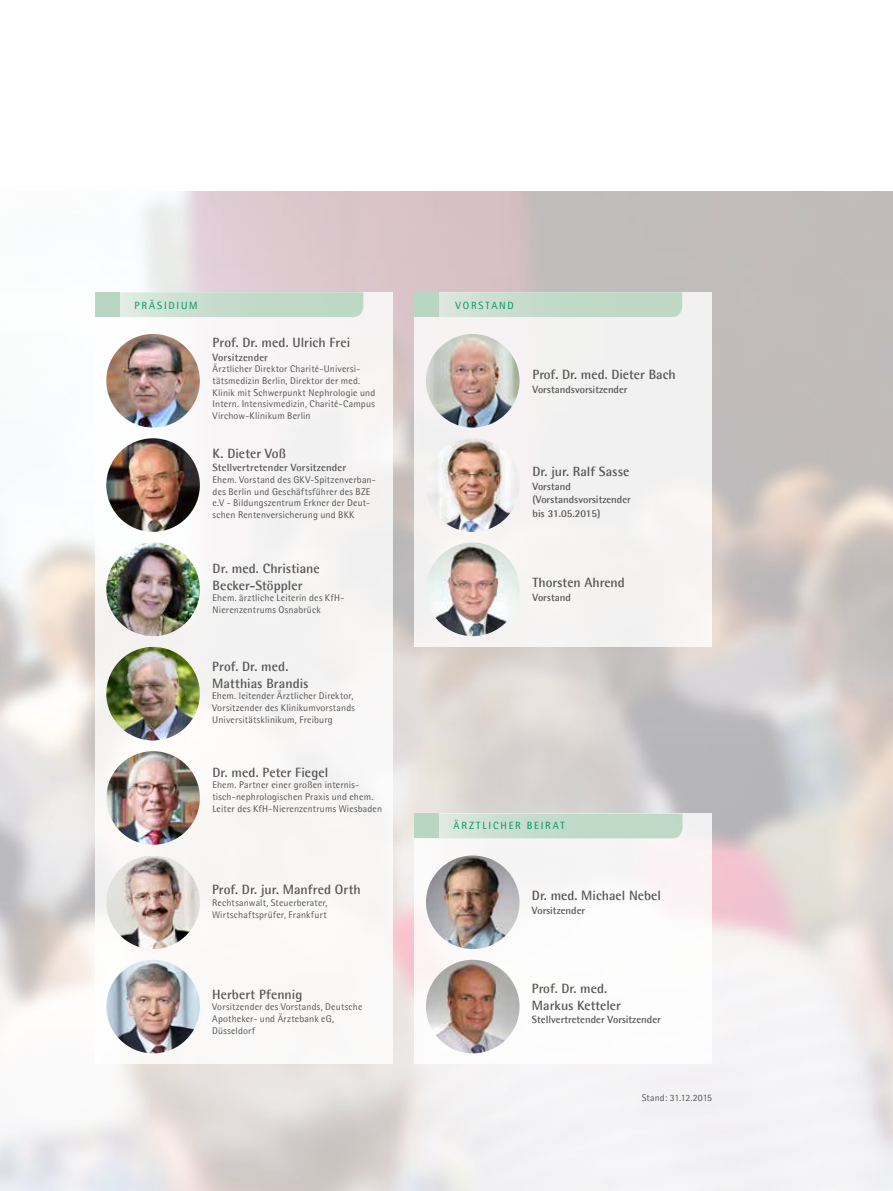
<style>
.page{position:relative;width:893px;height:1191px;background:#fff}
.page>*{position:absolute;margin:0;border:0;box-sizing:border-box;transform-origin:0 0}
.t1{font:700 13.5px/16.2px "Agfa Rotis Semisans";color:#575756}
.t2{font:700 10.5px/13.5px "Agfa Rotis Semisans";color:#575756}
.t3{font:10.5px "Agfa Rotis Semisans";letter-spacing:.175em;color:#009560}
.t4{font:9.75px/11.7px "Agfa Rotis Semisans";letter-spacing:.015em;color:#575756}
</style>
<div class="page">
<div style="left:414px;top:292px;width:298px;height:355px;background:#f3f2f1"></div>
<div style="left:95px;top:292px;width:298px;height:772px;background:#f9f5f6"></div>
<img style="left:106px;top:438px;width:94px;height:94px;border-radius:47px">
<img style="left:106px;top:334px;width:94px;height:93px;border-radius:47px">
<img style="left:426px;top:855px;width:93px;height:94px;border-radius:47px">
<img style="left:426px;top:959px;width:93px;height:94px;border-radius:47px">
<img style="left:426px;top:334px;width:93px;height:93px;border-radius:47px">
<img style="left:426px;top:438px;width:93px;height:94px;border-radius:47px">
<img style="left:426px;top:542px;width:93px;height:94px;border-radius:47px">
<svg style="left:120px;top:292px;width:243px;height:25px;background:#c7ddce"></svg>
<svg style="left:439px;top:292px;width:243px;height:25px;background:#c6dccc"></svg>
<svg style="left:439px;top:813px;width:243px;height:25px;background:#c7ddcd"></svg>
<div style="left:95px;top:292px;width:25px;height:25px;background:#b8d6c1"></div>
<div style="left:414px;top:292px;width:25px;height:25px;background:#b8d6c1"></div>
<div style="left:414px;top:813px;width:25px;height:25px;background:#b8d6c1"></div>
<img style="left:106px;top:542px;width:94px;height:94px;border-radius:47px">
<img style="left:106px;top:647px;width:94px;height:93px;border-radius:47px">
<img style="left:106px;top:751px;width:94px;height:93px;border-radius:47px">
<img style="left:107px;top:856px;width:93px;height:93px">
<img style="left:106px;top:959px;width:94px;height:94px;border-radius:47px">
<p class="t3" style="left:134px;top:299px;width:65px">Präs idiu m</p>
<p class="t3" style="left:456px;top:299px;width:31px">Vorstand</p>
<h1 class="t1" style="left:213px;top:334px;width:139px">Prof. Dr. med. Ulrich Frei</h1>
<p class="t2" style="left:213px;top:350px;width:57px">Vorsitzender</p>
<p class="t4" style="left:213px;top:363px;width:164px">Ärztlicher Direktor Charité-Universi&shy;tätsmedizin Berlin, Direktor der med.<br>Klinik mit Schwerpunkt Nephrologie und I ntern. I ntensivmedizin, Charité-Campus Virchow-Klinikum Berlin</p>
<h1 class="t1" style="left:213px;top:445px;width:75px">K. Dieter Voß</h1>
<p class="t2" style="left:213px;top:461px;width:135px">Stellvertretender Vorsitzender</p>
<p class="t4" style="left:213px;top:474px;width:165px">Ehem. Vorstand des GKV-Spitzenverban&shy;des Berlin und Geschäftsführer des BZE e.V - Bildungszentrum Erkner der Deut&shy;schen Rentenversicherung und BKK</p>
<h1 class="t1" style="left:213px;top:560px;width:109px">Dr. med. Christiane<br>Becker-Stöppler</h1>
<p class="t4" style="left:213px;top:592px;width:133px">Ehem. ärztliche Leiterin des KfH -<br>Nierenzentrums Osnabrück</p>
<h1 class="t1" style="left:533px;top:366px;width:145px">Prof. Dr. med. Dieter Bach</h1>
<p class="t2" style="left:533px;top:382px;width:97px">Vorstandsvorsitzender</p>
<h1 class="t1" style="left:533px;top:463px;width:98px">Dr. jur. Ralf Sasse</h1>
<p class="t2" style="left:533px;top:479px;width:100px">Vorstand (Vorstandsvorsitzender bis 31.05.2015)</p>
<h1 class="t1" style="left:533px;top:574px;width:94px">Thorsten Ahrend</h1>
<p class="t2" style="left:533px;top:590px;width:40px">Vorstand</p>
<h1 class="t1" style="left:212px;top:658px;width:98px">Prof. Dr. med.<br>Matthias Brandis</h1>
<p class="t4" style="left:212px;top:690px;width:144px">Ehem. leitender Ärztlicher Direktor,<br>Vorsitzender des Klinikumvorstands<br>Universitätsklinikum, Freiburg</p>
<h1 class="t1" style="left:212px;top:763px;width:117px">Dr. med. Peter Fiegel</h1>
<p class="t4" style="left:212px;top:779px;width:171px">Ehem. Partner einer großen internis&shy;tisch-nephrologischen Praxis und ehem.<br>Leiter des KfH -Nierenzentrums Wiesbaden</p>
<h1 class="t1" style="left:212px;top:881px;width:150px">Prof. Dr. jur. Manfred Orth</h1>
<p class="t4" style="left:212px;top:896px;width:117px">Rechtsanwalt, Steuerberater,<br>Wirtschaftsprüfer, Frankfurt</p>
<h1 class="t1" style="left:212px;top:985px;width:92px">Herbert Pfennig</h1>
<p class="t4" style="left:212px;top:1001px;width:152px">Vorsitzender des Vorstands, Deutsche<br>Apotheker- und Ärztebank eG,<br>Düsseldorf</p>
<p class="t3" style="left:453px;top:819px;width:107px">Ärzt licher Beirat</p>
<h1 class="t1" style="left:532px;top:887px;width:130px">Dr. med. Michael Nebel</h1>
<p class="t2" style="left:532px;top:903px;width:55px">Vorsitzender</p>
<h1 class="t1" style="left:532px;top:980px;width:90px">Prof. Dr. med.<br>Markus Ketteler</h1>
<p class="t2" style="left:532px;top:1012px;width:130px">Stellvertretender Vorsitzender</p>
<p class="t4" style="left:642px;top:1092px;width:72px">Stand: 31.12.2015</p>
</div>
